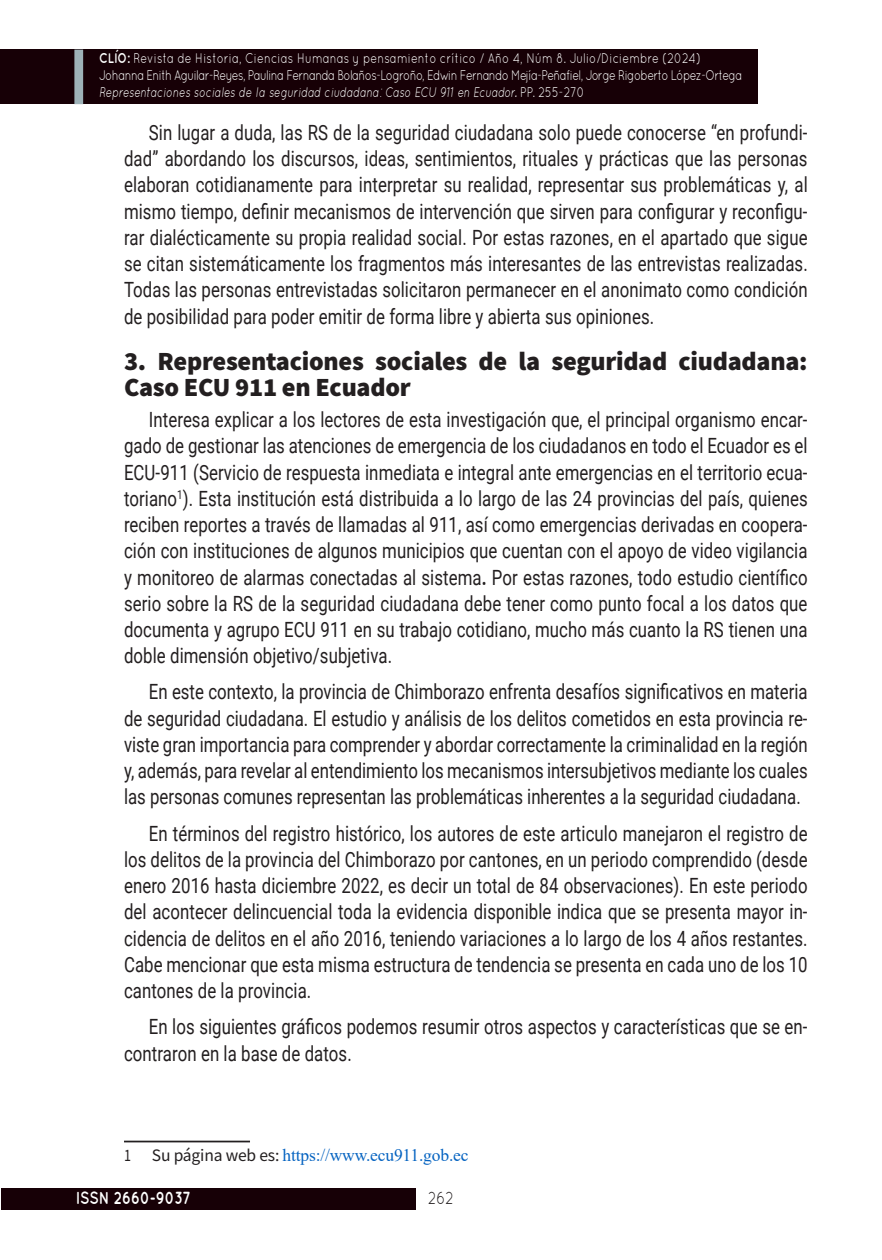
<style>
.page{position:relative;width:882px;height:1260px;background:#fff}
.page>*{position:absolute;margin:0;border:0;box-sizing:border-box;transform-origin:0 0}
.Art_Sub_1{font:900 26.25px/26.2px "Source Sans Pro";letter-spacing:-.01em;color:#231f20}
.Art_parrafo_base{font:21px/26.2px "Roboto";letter-spacing:.005em;color:#231f20;text-align:justify;scale:.8 1}
.Notas_al_pie{font:17.5px "Times New Roman";letter-spacing:-.01em;color:#0563c1}
.t1{font:700 17.5px "Quicksand";color:#fff;scale:.8 1}
.t2{font:17.5px "Quicksand";color:#231f20;scale:.8 1}
.t3{font:14px/16.8px "Quicksand";letter-spacing:-.05em;color:#fff;scale:.8 1}
.s1{font-weight:700}
.s2{font-style:italic}
.s3{font-family:"Source Sans Pro";color:#231f20}
</style>
<div class="page">
<div style="left:1px;top:50px;width:757px;height:54px;background:#170006"></div>
<div style="left:1px;top:1188px;width:414px;height:22px;background:#170006"></div>
<div style="left:74px;top:50px;width:9px;height:54px;background:#9eb2b8"></div>
<hr style="left:124px;top:1141px;width:126px;height:1px;background:#231f20">
<p class="t3" style="left:99px;top:49px;width:805px"><span class="s1">CLÍO:</span> Revista de Historia, Ciencias Humanas y pensamiento crítico / Año 4, Núm 8. Julio/Diciembre (2024)<br>Johanna Enith Aguilar-Reyes, Paulina Fernanda Bolaños-Logroño, Edwin Fernando Mejía-Peñafiel, Jorge Rigoberto López-Ortega<br><span class="s2">Representaciones sociales de la seguridad ciudadana: Caso ECU 911 en Ecuador.</span> PP. 255-270</p>
<p class="Art_parrafo_base" style="left:124px;top:118px;width:856px;text-indent:25px">Sin lugar a duda, las RS de la seguridad ciudadana solo puede conocerse “en profundi&shy;dad” abordando los discursos, ideas, sentimientos, rituales y prácticas que las personas elaboran cotidianamente para interpretar su realidad, representar sus problemáticas y, al mismo tiempo, definir mecanismos de intervención que sirven para configurar y reconfigu&shy;rar dialécticamente su propia realidad social. Por estas razones, en el apartado que sigue se citan sistemáticamente los fragmentos más interesantes de las entrevistas realizadas.<br>Todas las personas entrevistadas solicitaron permanecer en el anonimato como condición de posibilidad para poder emitir de forma libre y abierta sus opiniones.</p>
<p class="Art_Sub_1" style="left:124px;top:347px;width:685px">3. Representaciones sociales de la seguridad ciudadana:<br>Caso ECU 911 en Ecuador</p>
<p class="Art_parrafo_base" style="left:124px;top:406px;width:856px;text-indent:25px">Interesa explicar a los lectores de esta investigación que, el principal organismo encar&shy;gado de gestionar las atenciones de emergencia de los ciudadanos en todo el Ecuador es el ECU-911 (Servicio de respuesta inmediata e integral ante emergencias en el territorio ecua&shy;toriano<sup>1</sup>). Esta institución está distribuida a lo largo de las 24 provincias del país, quienes reciben reportes a través de llamadas al 911, así como emergencias derivadas en coopera&shy;ción con instituciones de algunos municipios que cuentan con el apoyo de video vigilancia y monitoreo de alarmas conectadas al sistema<span class="s1">.</span> Por estas razones, todo estudio científico serio sobre la RS de la seguridad ciudadana debe tener como punto focal a los datos que documenta y agrupo ECU 911 en su trabajo cotidiano, mucho más cuanto la RS tienen una doble dimensión objetivo/subjetiva.</p>
<p class="Art_parrafo_base" style="left:124px;top:678px;width:856px;text-indent:25px">En este contexto, la provincia de Chimborazo enfrenta desafíos significativos en materia de seguridad ciudadana. El estudio y análisis de los delitos cometidos en esta provincia re&shy;viste gran importancia para comprender y abordar correctamente la criminalidad en la región y, además, para revelar al entendimiento los mecanismos intersubjetivos mediante los cuales las personas comunes representan las problemáticas inherentes a la seguridad ciudadana.</p>
<p class="Art_parrafo_base" style="left:124px;top:819px;width:856px;text-indent:25px">En términos del registro histórico, los autores de este articulo manejaron el registro de los delitos de la provincia del Chimborazo por cantones, en un periodo comprendido (desde enero 2016 hasta diciembre 2022, es decir un total de 84 observaciones). En este periodo del acontecer delincuencial toda la evidencia disponible indica que se presenta mayor in&shy;cidencia de delitos en el año 2016, teniendo variaciones a lo largo de los 4 años restantes.<br>Cabe mencionar que esta misma estructura de tendencia se presenta en cada uno de los 10 cantones de la provincia.</p>
<p class="Art_parrafo_base" style="left:124px;top:1013px;width:856px;text-indent:25px">En los siguientes gráficos podemos resumir otros aspectos y características que se en&shy;contraron en la base de datos.</p>
<p class="Notas_al_pie" style="left:124px;top:1143px;width:346px"><span class="s3">1 Su página web es:</span> https://www.ecu911.gob.ec</p>
<p class="t1" style="left:76px;top:1188px;width:145px">ISSN 2660-9037</p>
<p class="t2" style="left:428px;top:1188px;width:33px">262</p>
</div>
